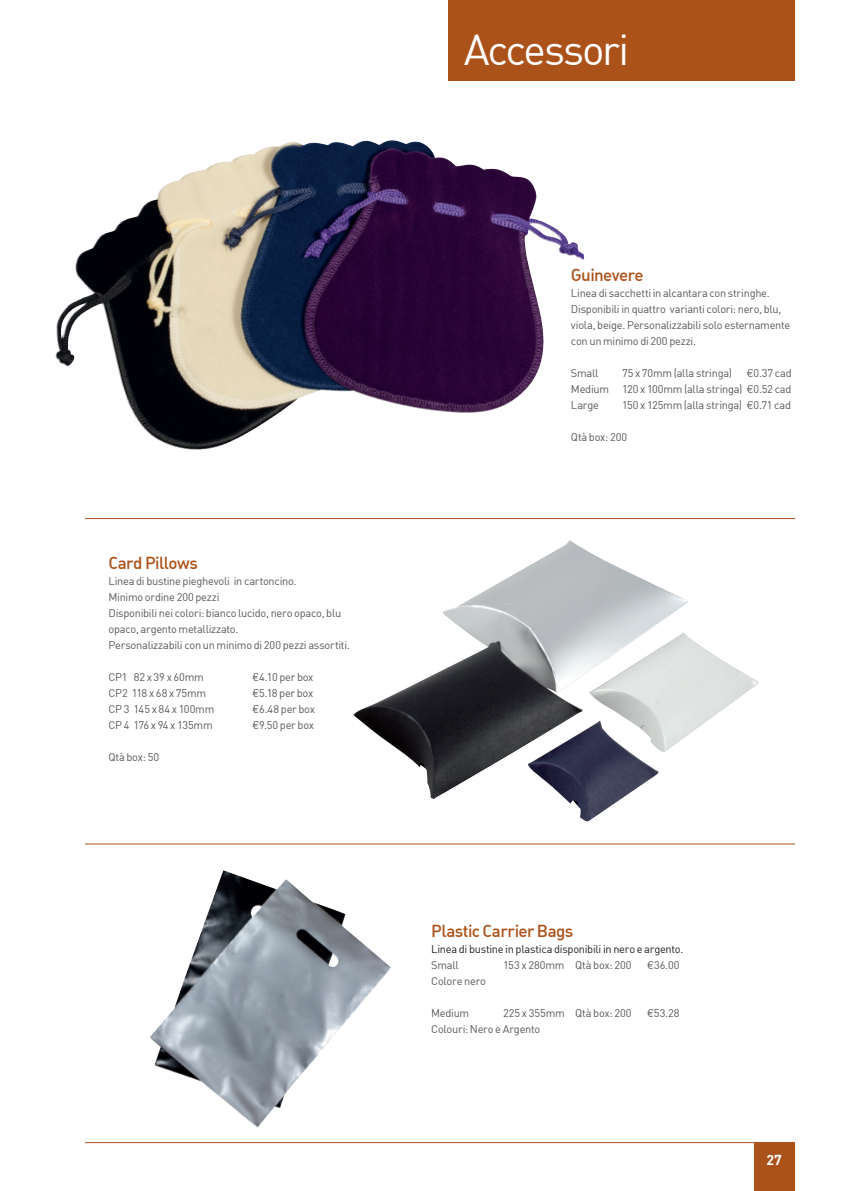
<style>
.page{position:relative;width:851px;height:1191px;background:#fff}
.page>*{position:absolute;margin:0;border:0;box-sizing:border-box;transform-origin:0 0}
.t1{font:42.4px "DIN";letter-spacing:-.05em;color:#fff}
.t2{font:500 17px "DIN Alternate";letter-spacing:-.035em;color:#ab511a}
.t3{font:14.2px "DIN Bold";color:#fff}
.t4{font:11px/16px "DIN";letter-spacing:-.025em;color:#57585a}
.t5{font:11px "DIN";letter-spacing:-.025em;color:#231f20}
.s1{font-family:"Trade Gothic LT Std"}
</style>
<div class="page">
<div style="left:754px;top:1142px;width:40px;height:49px;background:#ab511a"></div>
<hr style="left:85px;top:1142px;width:709px;height:1px;background:#ab511a">
<div style="left:448px;top:0;width:346px;height:81px;background:#ab511a"></div>
<hr style="left:85px;top:518px;width:709px;height:1px;background:#ab511a">
<hr style="left:85px;top:843px;width:709px;height:1px;background:#ab511a">
<img style="left:55px;top:140px;width:529px;height:310px">
<img style="left:353px;top:540px;width:405px;height:282px">
<img style="left:150px;top:870px;width:241px;height:258px">
<p class="t2" style="left:108px;top:552px;width:91px">Card Pillows</p>
<p class="t4" style="left:108px;top:573px;width:189px">Linea di bustine pieghevoli in cartoncino.<br>Minimo ordine 200 pezzi</p>
<p class="t4" style="left:108px;top:605px;width:234px">Disponibili nei colori: bianco lucido, nero opaco, blu opaco, argento metallizzato.</p>
<p class="t4" style="left:108px;top:637px;width:243px">Personalizzabili con un minimo di 200 pezzi assortiti.</p>
<p class="t4" style="left:108px;top:669px;width:97px">CP1 82 x 39 x 60mm</p>
<p class="t4" style="left:252px;top:669px;width:62px"><span class="s1">€</span>4.10 per box</p>
<p class="t4" style="left:108px;top:685px;width:99px">CP2 118 x 68 x 75mm</p>
<p class="t4" style="left:252px;top:685px;width:62px"><span class="s1">€</span>5.18 per box</p>
<p class="t4" style="left:108px;top:701px;width:107px">CP 3 145 x 84 x 100mm</p>
<p class="t4" style="left:252px;top:701px;width:64px"><span class="s1">€</span>6.48 per box</p>
<p class="t4" style="left:108px;top:717px;width:106px">CP 4 176 x 94 x 135mm</p>
<p class="t4" style="left:252px;top:717px;width:63px"><span class="s1">€</span>9.50 per box</p>
<p class="t4" style="left:108px;top:749px;width:52px">Qtà box: 50</p>
<p class="t1" style="left:463px;top:23px;width:167px">Accessori</p>
<p class="t2" style="left:571px;top:264px;width:74px">Guinevere</p>
<p class="t4" style="left:571px;top:285px;width:200px">Linea di sacchetti in alcantara con stringhe.</p>
<p class="t4" style="left:571px;top:301px;width:221px">Disponibili in quattro varianti colori: nero, blu, viola, beige. Personalizzabili solo esternamente con un minimo di 200 pezzi.</p>
<p class="t4" style="left:571px;top:365px;width:29px">Small</p>
<p class="t4" style="left:622px;top:365px;width:112px">75 x 70mm (alla stringa)</p>
<p class="t4" style="left:571px;top:365px;width:222px;text-align:right"><span class="s1">€</span>0.37 cad<br>Medium 120 x 100mm (alla stringa) <span class="s1">€</span>0.52 cad</p>
<p class="t4" style="left:571px;top:397px;width:29px">Large</p>
<p class="t4" style="left:622px;top:397px;width:170px">150 x 125mm (alla stringa) <span class="s1">€</span>0.71 cad</p>
<p class="t4" style="left:571px;top:429px;width:58px">Qtà box: 200</p>
<p class="t2" style="left:431px;top:920px;width:144px">Plastic Carrier Bags</p>
<p class="t5" style="left:431px;top:942px;width:253px">Linea di bustine in plastica disponibili in nero e argento.</p>
<p class="t4" style="left:431px;top:957px;width:29px">Small</p>
<p class="t4" style="left:503px;top:957px;width:130px">153 x 280mm Qtà box: 200</p>
<p class="t4" style="left:647px;top:957px;width:34px"><span class="s1">€</span>36.00</p>
<p class="t4" style="left:431px;top:973px;width:56px">Colore nero</p>
<p class="t4" style="left:431px;top:1005px;width:40px">Medium</p>
<p class="t4" style="left:503px;top:1005px;width:130px">225 x 355mm Qtà box: 200</p>
<p class="t4" style="left:647px;top:1005px;width:34px"><span class="s1">€</span>53.28</p>
<p class="t4" style="left:431px;top:1021px;width:111px">Colouri: Nero e Argento</p>
<p class="t3" style="left:766px;top:1150px;width:17px">27</p>
</div>
